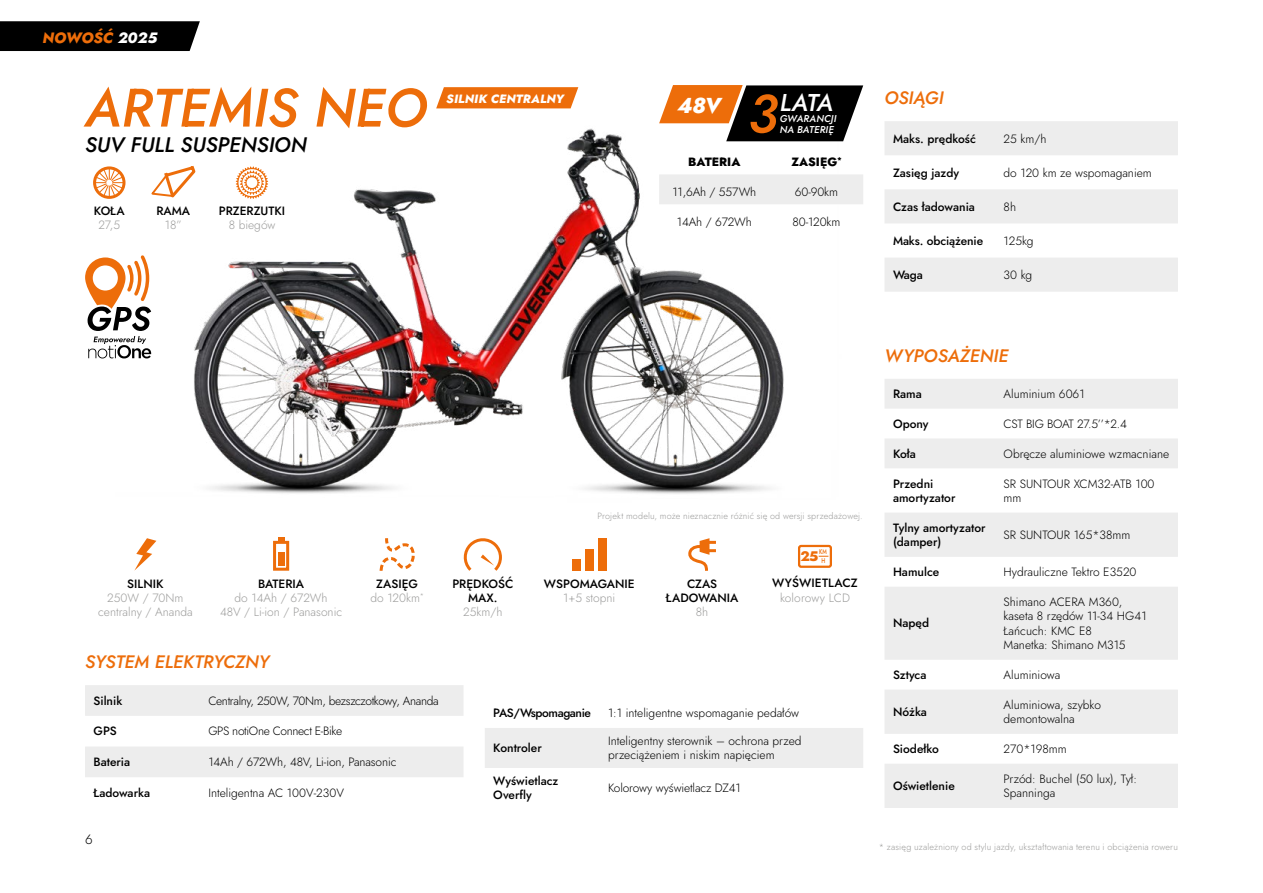
<style>
.page{position:relative;width:1263px;height:893px;background:#fff}
.page>*{position:absolute;margin:0;border:0;box-sizing:border-box;transform-origin:0 0}
.t1{font:italic 500 54px "Jost";color:#ed6d0a}
.t2{font:italic 500 24.3px "Jost";color:#fff}
.t3{font:italic 800 21.6px "Jost";color:#fff}
.t4{font:italic 500 21px "Jost";color:#000}
.t5{font:italic 500 18px "Jost";color:#ed6d0a}
.t6{font:italic 800 15px "Jost";color:#ed6d0a}
.t7{font:800 13.8px "Jost";color:#ed6d0a}
.t8{font:13.5px "Jost";color:#000}
.t9{font:12px/14.4px "Jost";color:#000}
.t10{font:500 12px/14.4px "Jost";color:#000}
.t11{font:12px/14.4px "Jost";color:#9d9d9c;text-align:center}
.t12{font:12px "Jost";letter-spacing:-.03em;color:#000}
.t13{font:12px "Jost";letter-spacing:-.02em;color:#000}
.t14{font:500 12px "Jost";letter-spacing:-.03em;color:#000}
.t15{font:italic 800 12px "Jost";letter-spacing:.015em;color:#fff}
.t16{font:800 12px "Jost";color:#000}
.t17{font:italic 500 9.9px/10.8px "Jost";letter-spacing:.015em;color:#fff}
.t18{font:9px "Jost";letter-spacing:.02em;color:#9d9d9c}
.t19{font:500 6.9px/8.6px "Jost";color:#ed6d0a;text-align:center;scale:.75 1}
.s1{color:#fff}
.s2{font-weight:500;color:#000}
</style>
<div class="page">
<img style="left:116px;top:87px;width:728px;height:473px">
<svg style="left:85px;top:685px;width:378px;height:92px"></svg>
<div style="left:485px;top:728px;width:378px;height:40px;background:#ededed"></div>
<svg style="left:885px;top:379px;width:293px;height:178px;fill:#ededed"></svg>
<svg style="left:885px;top:587px;width:293px;height:221px;fill:#ededed"></svg>
<svg style="left:885px;top:121px;width:293px;height:171px;fill:#ededed"></svg>
<div style="left:93px;top:166px;width:32px;height:33px;border:3px solid #ed6d0a;border-radius:50%"></div>
<hr style="left:109px;top:168px;width:1px;height:30px;background:#ed6d0a">
<hr style="left:94px;top:182px;width:30px;height:1px;background:#ed6d0a">
<svg style="left:95px;top:168px;width:29px;height:29px"></svg>
<svg style="left:236px;top:166px;width:32px;height:33px"></svg>
<div style="left:247px;top:177px;width:10px;height:11px;background:#fff;border-radius:50%"></div>
<svg style="left:134px;top:538px;width:22px;height:33px"></svg>
<svg style="left:278px;top:537px;width:6px;height:4px"></svg>
<div style="left:273px;top:541px;width:16px;height:30px;border:3px solid #ed6d0a"></div>
<div style="left:278px;top:552px;width:6px;height:14px;background:#ed6d0a"></div>
<svg style="left:378px;top:535px;width:38px;height:36px"></svg>
<svg style="left:460px;top:534px;width:43px;height:37px"></svg>
<svg style="left:687px;top:538px;width:29px;height:33px"></svg>
<div style="left:598px;top:538px;width:8px;height:33px;background:#ed6d0a"></div>
<div style="left:585px;top:549px;width:8px;height:22px;background:#ed6d0a"></div>
<div style="left:572px;top:560px;width:9px;height:11px;background:#ed6d0a"></div>
<svg style="left:149px;top:162px;width:48px;height:40px"></svg>
<svg style="left:436px;top:87px;width:142px;height:21px;background:#ee7518"></svg>
<div style="left:798px;top:545px;width:34px;height:23px;border:2px solid #ed6d0a;border-radius:2px"></div>
<div style="left:0;top:21px;width:200px;height:30px;background:#000"></div>
<div style="left:659px;top:174px;width:204px;height:30px;background:#ededed"></div>
<svg style="left:85px;top:255px;width:66px;height:103px"></svg>
<svg style="left:659px;top:85px;width:204px;height:56px"></svg>
<p class="t6" style="left:43px;top:28px;width:116px">NOWOŚĆ <span class="s1">2025</span></p>
<h1 class="t1" style="left:85px;top:71px;width:343px">ARTEMIS NEO</h1>
<h3 class="t4" style="left:85px;top:130px;width:223px">SUV FULL SUSPENSION</h3>
<p class="t15" style="left:446px;top:90px;width:119px">SILNIK CENTRALNY</p>
<p class="t10" style="left:94px;top:204px;width:32px">KOŁA</p>
<p class="t11" style="left:98px;top:218px;width:23px">27,5</p>
<p class="t10" style="left:156px;top:204px;width:35px">RAMA</p>
<p class="t11" style="left:165px;top:218px;width:18px">18”</p>
<p class="t10" style="left:219px;top:204px;width:68px">PRZERZUTKI</p>
<p class="t11" style="left:229px;top:218px;width:48px">8 biegów</p>
<h3 class="t3" style="left:677px;top:91px;width:45px">48V</h3>
<h2 class="t2" style="left:780px;top:86px;width:55px">LATA</h2>
<p class="t17" style="left:780px;top:113px;width:58px">GWARANCJI<br>NA BATERIĘ</p>
<p class="t16" style="left:688px;top:154px;width:54px">BATERIA</p>
<p class="t16" style="left:791px;top:154px;width:52px">ZASIĘG<sup>*</sup></p>
<p class="t9" style="left:672px;top:184px;width:85px">11,6Ah / 557Wh</p>
<p class="t9" style="left:795px;top:184px;width:45px">60-90km</p>
<p class="t9" style="left:677px;top:214px;width:76px">14Ah / 672Wh</p>
<p class="t9" style="left:793px;top:214px;width:49px">80-120km</p>
<h3 class="t5" style="left:884px;top:86px;width:61px">OSIĄGI</h3>
<p class="t10" style="left:893px;top:131px;width:84px">Maks. prędkość</p>
<p class="t9" style="left:1003px;top:131px;width:44px">25 km/h</p>
<p class="t10" style="left:893px;top:165px;width:68px">Zasięg jazdy</p>
<p class="t9" style="left:1003px;top:165px;width:150px">do 120 km ze wspomaganiem</p>
<p class="t10" style="left:893px;top:199px;width:83px">Czas ładowania</p>
<p class="t9" style="left:1003px;top:199px;width:14px">8h</p>
<p class="t10" style="left:893px;top:234px;width:92px">Maks. obciążenie</p>
<p class="t9" style="left:1003px;top:234px;width:31px">125kg</p>
<p class="t10" style="left:893px;top:268px;width:31px">Waga</p>
<p class="t9" style="left:1003px;top:268px;width:30px">30 kg</p>
<p class="t10" style="left:127px;top:576px;width:38px">SILNIK</p>
<p class="t11" style="left:98px;top:591px;width:96px">250W / 70Nm centralny / Ananda</p>
<p class="t10" style="left:258px;top:576px;width:48px">BATERIA</p>
<p class="t11" style="left:220px;top:591px;width:124px">do 14Ah / 672Wh<br>48V / Li-ion / Panasonic</p>
<p class="t11" style="left:370px;top:576px;width:55px"><span class="s2">ZASIĘG </span>do 120km<sup>*</sup></p>
<p class="t10" style="left:452px;top:576px;width:63px;text-align:center">PRĘDKOŚĆ<br>MAX.</p>
<p class="t11" style="left:463px;top:605px;width:41px">25km/h</p>
<p class="t18" style="left:597px;top:509px;width:267px">Projekt modelu, może nieznacznie różnić się od wersji sprzedażowej.</p>
<p class="t10" style="left:544px;top:576px;width:92px">WSPOMAGANIE</p>
<p class="t11" style="left:563px;top:591px;width:54px">1+5 stopni</p>
<p class="t10" style="left:666px;top:576px;width:74px;text-align:center">CZAS<br>ŁADOWANIA</p>
<p class="t11" style="left:696px;top:605px;width:14px">8h</p>
<p class="t7" style="left:800px;top:547px;width:20px">25</p>
<p class="t19" style="left:819px;top:548px;width:12px">KM<br>H</p>
<p class="t10" style="left:772px;top:576px;width:87px">WYŚWIETLACZ</p>
<p class="t11" style="left:780px;top:591px;width:71px">kolorowy LCD</p>
<h3 class="t5" style="left:85px;top:650px;width:186px">SYSTEM ELEKTRYCZNY</h3>
<p class="t10" style="left:94px;top:693px;width:30px">Silnik</p>
<p class="t12" style="left:208px;top:692px;width:232px">Centralny, 250W, 70Nm, bezszczotkowy, Ananda</p>
<p class="t10" style="left:94px;top:724px;width:25px">GPS</p>
<p class="t12" style="left:208px;top:723px;width:135px">GPS notiOne Connect E-Bike</p>
<p class="t10" style="left:94px;top:755px;width:38px">Bateria</p>
<p class="t9" style="left:208px;top:755px;width:190px">14Ah / 672Wh, 48V, Li-ion, Panasonic</p>
<p class="t10" style="left:94px;top:786px;width:58px">Ładowarka</p>
<p class="t9" style="left:208px;top:786px;width:137px">Inteligentna AC 100V-230V</p>
<p class="t8" style="left:85px;top:830px;width:9px">6</p>
<p class="t14" style="left:493px;top:704px;width:99px">PAS/Wspomaganie</p>
<p class="t9" style="left:608px;top:706px;width:192px">1:1 inteligentne wspomaganie pedałów</p>
<p class="t10" style="left:493px;top:741px;width:50px">Kontroler</p>
<p class="t9" style="left:608px;top:734px;width:195px">Inteligentny sterownik – ochrona przed przeciążeniem i niskim napięciem</p>
<p class="t10" style="left:493px;top:774px;width:67px">Wyświetlacz<br>Overfly</p>
<p class="t9" style="left:608px;top:781px;width:134px">Kolorowy wyświetlacz DZ41</p>
<h3 class="t5" style="left:884px;top:343px;width:125px">WYPOSAŻENIE</h3>
<p class="t10" style="left:893px;top:387px;width:30px">Rama</p>
<p class="t9" style="left:1003px;top:387px;width:82px">Aluminium 6061</p>
<p class="t10" style="left:893px;top:417px;width:37px">Opony</p>
<p class="t13" style="left:1003px;top:415px;width:125px">CST BIG BOAT 27.5’’*2.4</p>
<p class="t10" style="left:893px;top:446px;width:24px">Koła</p>
<p class="t9" style="left:1003px;top:446px;width:167px">Obręcze aluminiowe wzmacniane</p>
<p class="t10" style="left:893px;top:476px;width:64px">Przedni amortyzator</p>
<p class="t9" style="left:1003px;top:476px;width:152px">SR SUNTOUR XCM32-ATB 100 mm</p>
<p class="t10" style="left:893px;top:520px;width:94px">Tylny amortyzator (damper)</p>
<p class="t9" style="left:1003px;top:528px;width:128px">SR SUNTOUR 165*38mm</p>
<p class="t10" style="left:893px;top:565px;width:48px">Hamulce</p>
<p class="t9" style="left:1003px;top:565px;width:134px">Hydrauliczne Tektro E3520</p>
<p class="t10" style="left:893px;top:616px;width:38px">Napęd</p>
<p class="t9" style="left:1003px;top:595px;width:144px">Shimano ACERA M360, kaseta 8 rzędów 11-34 HG41<br>Łańcuch: KMC E8<br>Manetka: Shimano M315</p>
<p class="t10" style="left:893px;top:668px;width:35px">Sztyca</p>
<p class="t9" style="left:1003px;top:668px;width:58px">Aluminiowa</p>
<p class="t10" style="left:893px;top:705px;width:35px">Nóżka</p>
<p class="t9" style="left:1003px;top:697px;width:99px">Aluminiowa, szybko demontowalna</p>
<p class="t10" style="left:893px;top:742px;width:47px">Siodełko</p>
<p class="t9" style="left:1003px;top:742px;width:65px">270*198mm</p>
<p class="t10" style="left:893px;top:779px;width:63px">Oświetlenie</p>
<p class="t9" style="left:1003px;top:772px;width:135px">Przód: Buchel (50 lux), Tył:<br>Spanninga</p>
<p class="t18" style="left:879px;top:841px;width:300px">* zasięg uzależniony od stylu jazdy, ukształtowania terenu i obciążenia roweru</p>
</div>
